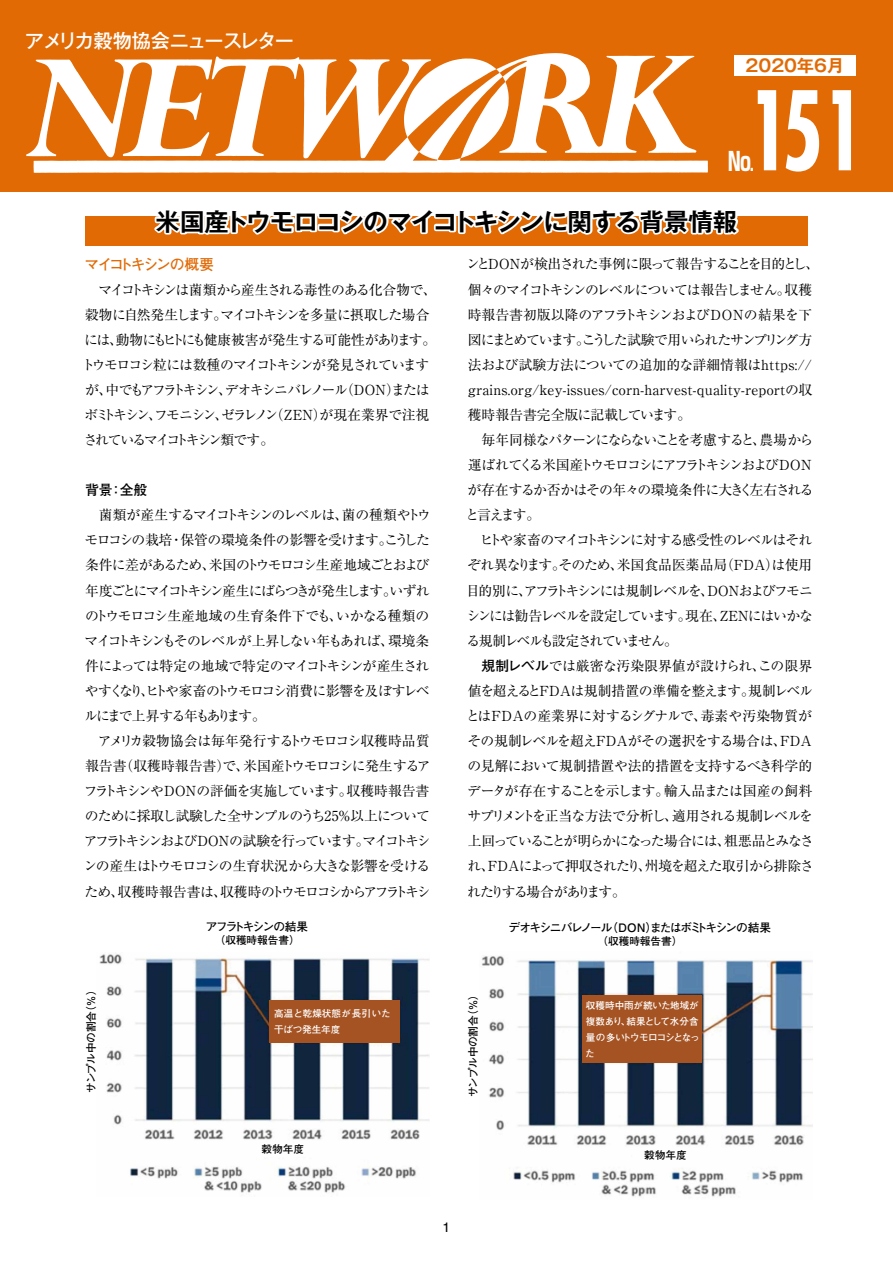
<style>
.page{position:relative;width:893px;height:1263px;background:#fff}
.page>*{position:absolute;margin:0;border:0;box-sizing:border-box;transform-origin:0 0}
.t1{font:700 condensed 106.35px "Futura";color:#fff;scale:.8 1}
.t2{font:700 25.5px "Shin Go Pr 5 De";color:#fff}
.t3{font:700 24.45px "Gothic MB101 Pr 5 De";letter-spacing:-.025em;color:#000}
.t4{font:500 19.2px "Gothic MB101 Pr 5";letter-spacing:-.05em;color:#fff}
.t5{font:700 16.95px "Gothic MB101 Pr 5 De";color:#e16a05}
.t6{font:700 14.85px "Futo Go B101 Pr 5";letter-spacing:-.135em;color:#e16a05}
.t7{font:13.8px/25px "Ryumin Pr 5";letter-spacing:-.07em;color:#000}
.t8{font:13.8px/25px "Ryumin Pr 5";letter-spacing:-.115em;color:#000}
.t9{font:700 13.8px "Futo Go B101 Pr 5";color:#000}
.t10{font:13.8px "Helvetica";color:#000}
.t11{font:700 11.7px "Futo Go B101 Pr 5";letter-spacing:-.13em;color:#000}
.t12{font:700 10.65px "Futo Go B101 Pr 5";color:#000}
.t13{font:700 10.65px "Futo Go B101 Pr 5";letter-spacing:-.02em;color:#000}
.t14{font:700 9.6px/15.9px "Futo Go B101 Pr 5";letter-spacing:-.005em;color:#fff;text-align:justify}
.s1{font-family:"Futo Go B101 Pr 5";font-weight:700}
</style>
<div class="page">
<div style="left:0;top:0;width:893px;height:191px;background:#e16a05"></div>
<svg style="left:34px;top:53px;width:674px;height:120px"></svg>
<div style="left:734px;top:55px;width:121px;height:21px;background:#fff"></div>
<div style="left:85px;top:216px;width:723px;height:30px;background:#e16a05"></div>
<svg style="left:148px;top:191px;width:598px;height:44px"></svg>
<img style="left:482px;top:956px;width:330px;height:241px">
<div style="left:583px;top:995px;width:119px;height:68px;background:#a55323"></div>
<img style="left:99px;top:953px;width:330px;height:240px">
<div style="left:269px;top:1000px;width:130px;height:43px;background:#a55323"></div>
<h3 class="t4" style="left:25px;top:24px;width:271px">アメリカ穀物協会ニュースレター</h3>
<p class="t5" style="left:745px;top:51px;width:100px">2020年6月</p>
<h1 class="t1" style="left:748px;top:62px;width:147px">151</h1>
<h2 class="t2" style="left:728px;top:140px;width:27px">№</h2>
<h3 class="t3" style="left:156px;top:201px;width:583px">米国産トウモロコシのマイコトキシンに関する背景情報</h3>
<p class="t6" style="left:84px;top:253px;width:131px">マイコトキシンの概要</p>
<p class="t8" style="left:81px;top:276px;width:357px">　マイコトキシンは菌類から産生される毒性のある化合物で、穀物に自然発生します。マイコトキシンを多量に摂取した場合には、動物にもヒトにも健康被害が発生する可能性があります。トウモロコシ粒には数種のマイコトキシンが発見されていますが、中でもアフラトキシン、デオキシニバレノール（DON）またはボミトキシン、フモニシン、ゼラレノン（ZEN）が現在業界で注視されているマイコトキシン類です。</p>
<p class="t9" style="left:85px;top:479px;width:64px">背景：全般</p>
<p class="t7" style="left:83px;top:502px;width:349px">　菌類が産生するマイコトキシンのレベルは、菌の種類やトウモロコシの栽培・保管の環境条件の影響を受けます。こうした条件に差があるため、米国のトウモロコシ生産地域ごとおよび年度ごとにマイコトキシン産生にばらつきが発生します。いずれのトウモロコシ生産地域の生育条件下でも、いかなる種類のマイコトキシンもそのレベルが上昇しない年もあれば、環境条件によっては特定の地域で特定のマイコトキシンが産生されやすくなり、ヒトや家畜のトウモロコシ消費に影響を及ぼすレベルにまで上昇する年もあります。<br>　アメリカ穀物協会は毎年発行するトウモロコシ収穫時品質報告書（収穫時報告書）で、米国産トウモロコシに発生するアフラトキシンやDONの評価を実施しています。収穫時報告書のために採取し試験した全サンプルのうち25％以上についてアフラトキシンおよびDONの試験を行っています。マイコトキシンの産生はトウモロコシの生育状況から大きな影響を受けるため、収穫時報告書は、収穫時のトウモロコシからアフラトキシ</p>
<p class="t7" style="left:466px;top:251px;width:355px">ンとDONが検出された事例に限って報告することを目的とし、個々のマイコトキシンのレベルについては報告しません。収穫時報告書初版以降のアフラトキシンおよびDONの結果を下図にまとめています。こうした試験で用いられたサンプリング方法および試験方法についての追加的な詳細情報はhttps:// grains.org/key-issues/corn-harvest-quality-reportの収穫時報告書完全版に記載しています。<br>　毎年同様なパターンにならないことを考慮すると、農場から運ばれてくる米国産トウモロコシにアフラトキシンおよびDONが存在するか否かはその年々の環境条件に大きく左右されると言えます。<br>　ヒトや家畜のマイコトキシンに対する感受性のレベルはそれぞれ異なります。そのため、米国食品医薬品局（FDA）は使用目的別に、アフラトキシンには規制レベルを、DONおよびフモニシンには勧告レベルを設定しています。現在、ZENにはいかなる規制レベルも設定されていません。</p>
<p class="t7" style="left:466px;top:652px;width:349px;text-indent:15px"><span class="s1">規制レベル</span>では厳密な汚染限界値が設けられ、この限界値を超えるとFDAは規制措置の準備を整えます。規制レベルとはFDAの産業界に対するシグナルで、毒素や汚染物質がその規制レベルを超えFDAがその選択をする場合は、FDAの見解において規制措置や法的措置を支持するべき科学的データが存在することを示します。輸入品または国産の飼料サプリメントを正当な方法で分析し、適用される規制レベルを上回っていることが明らかになった場合には、粗悪品とみなされ、FDAによって押収されたり、州境を超えた取引から排除されたりする場合があります。</p>
<p class="t11" style="left:206px;top:917px;width:104px">アフラトキシンの結果</p>
<p class="t12" style="left:214px;top:932px;width:87px">（収穫時報告書）</p>
<p class="t11" style="left:509px;top:918px;width:264px">デオキシニバレノール（DON）またはボミトキシンの結果</p>
<p class="t12" style="left:597px;top:933px;width:87px">（収穫時報告書）</p>
<p class="t13" style="left:83px;top:1093px;width:110px;rotate:-90deg">サンプル中の割合（%）</p>
<p class="t14" style="left:274px;top:1005px;width:118px">高温と乾燥状態が長引いた干ばつ発生年度</p>
<p class="t13" style="left:465px;top:1097px;width:110px;rotate:-90deg">サンプル中の割合（%）</p>
<p class="t14" style="left:585px;top:997px;width:116px">収穫時中雨が続いた地域が複数あり、結果として水分含量の多いトウモロコシとなった</p>
<p class="t12" style="left:261px;top:1141px;width:44px">穀物年度</p>
<p class="t12" style="left:644px;top:1147px;width:44px">穀物年度</p>
<p class="t10" style="left:443px;top:1217px;width:9px">1</p>
</div>
